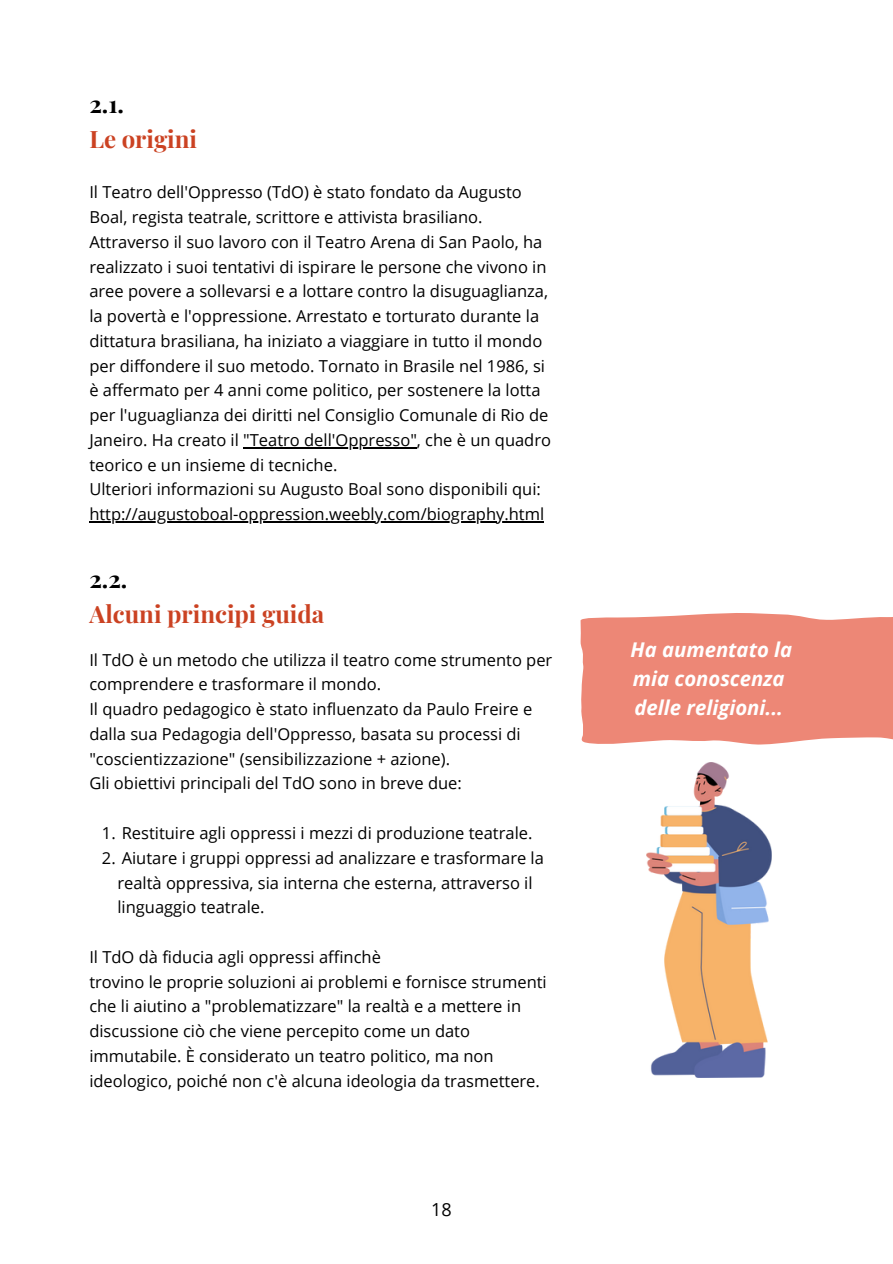
<style>
.page{position:relative;width:893px;height:1264px;background:#fff}
.page>*{position:absolute;margin:0;border:0;box-sizing:border-box;transform-origin:0 0}
.t1{font:700 24px "Playfair Display";color:#cb4222}
.t2{font:700 24px "Playfair Display";color:#000}
.t3{font:italic 700 20.25px/29.2px "Open Sans";color:#fff}
.t4{font:18px "Open Sans";color:#000}
.t5{font:16.5px/24.8px "Open Sans";color:#000}
</style>
<div class="page">
<svg style="left:580px;top:613px;width:312px;height:132px;background:#ee8e7e"></svg>
<img style="left:646px;top:762px;width:125px;height:315px">
<hr style="left:243px;top:447px;width:174px;height:1px;background:#000">
<hr style="left:89px;top:521px;width:455px;height:1px;background:#000">
<p class="t2" style="left:89px;top:87px;width:36px">2.1.</p>
<p class="t1" style="left:89px;top:122px;width:109px">Le origini</p>
<p class="t5" style="left:89px;top:179px;width:463px">Il Teatro dell'Oppresso (TdO) è stato fondato da Augusto Boal, regista teatrale, scrittore e attivista brasiliano.<br>Attraverso il suo lavoro con il Teatro Arena di San Paolo, ha realizzato i suoi tentativi di ispirare le persone che vivono in aree povere a sollevarsi e a lottare contro la disuguaglianza, la povertà e l'oppressione. Arrestato e torturato durante la dittatura brasiliana, ha iniziato a viaggiare in tutto il mondo per diffondere il suo metodo. Tornato in Brasile nel 1986, si è affermato per 4 anni come politico, per sostenere la lotta per l'uguaglianza dei diritti nel Consiglio Comunale di Rio de Janeiro. Ha creato il "Teatro dell'Oppresso", che è un quadro teorico e un insieme di tecniche.</p>
<p class="t5" style="left:89px;top:476px;width:456px">Ulteriori informazioni su Augusto Boal sono disponibili qui: http://augustoboal-oppression.weebly.com/biography.html</p>
<p class="t2" style="left:89px;top:562px;width:40px">2.2.</p>
<p class="t1" style="left:89px;top:596px;width:236px">Alcuni principi guida</p>
<p class="t5" style="left:89px;top:647px;width:464px">Il TdO è un metodo che utilizza il teatro come strumento per comprendere e trasformare il mondo.</p>
<p class="t5" style="left:89px;top:696px;width:444px">Il quadro pedagogico è stato influenzato da Paulo Freire e dalla sua Pedagogia dell'Oppresso, basata su processi di "coscientizzazione" (sensibilizzazione + azione).</p>
<p class="t5" style="left:89px;top:770px;width:374px">Gli obiettivi principali del TdO sono in breve due:</p>
<p class="t5" style="left:102px;top:820px;width:432px">1. Restituire agli oppressi i mezzi di produzione teatrale.</p>
<p class="t5" style="left:117px;top:845px;width:428px;text-indent:-15px">2. Aiutare i gruppi oppressi ad analizzare e trasformare la realtà oppressiva, sia interna che esterna, attraverso il linguaggio teatrale.</p>
<p class="t5" style="left:89px;top:944px;width:293px">Il TdO dà fiducia agli oppressi affinchè</p>
<p class="t5" style="left:89px;top:968px;width:459px">trovino le proprie soluzioni ai problemi e fornisce strumenti che li aiutino a "problematizzare" la realtà e a mettere in discussione ciò che viene percepito come un dato immutabile. È considerato un teatro politico, ma non ideologico, poiché non c'è alcuna ideologia da trasmettere.</p>
<p class="t4" style="left:431px;top:1197px;width:22px">18</p>
<p class="t3" style="left:630px;top:634px;width:163px">Ha aumentato la mia conoscenza delle religioni...</p>
</div>
